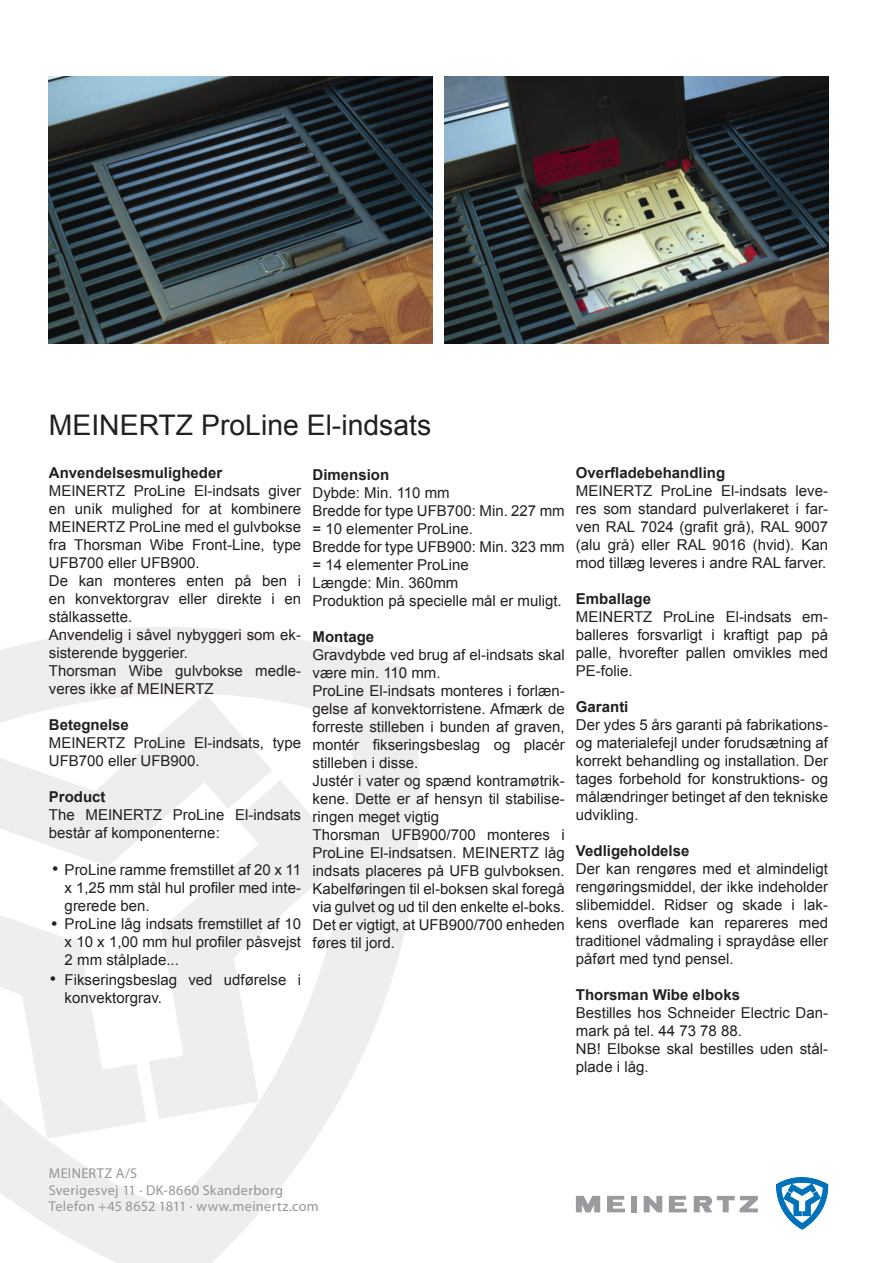
<style>
.page{position:relative;width:893px;height:1263px;background:#fff}
.page>*{position:absolute;margin:0;border:0;box-sizing:border-box;transform-origin:0 0}
.t1{font:28.35px "Arial";color:#231f20}
.t2{font:18px "Arial";color:#231f20}
.Brødtekst{font:15px/18px "Arial";color:#231f20;text-align:justify}
.t3{font:700 15px "Arial";color:#231f20}
.t4{font:14.25px "Myriad Pro";letter-spacing:.025em;color:#939598}
</style>
<div class="page">
<svg style="left:0;top:627px;width:420px;height:636px;fill:#f0eded"></svg>
<svg style="left:576px;top:1196px;width:24px;height:16px"></svg>
<svg style="left:607px;top:1196px;width:18px;height:16px"></svg>
<div style="left:631px;top:1196px;width:6px;height:16px;background:#999b9e"></div>
<svg style="left:644px;top:1196px;width:18px;height:16px"></svg>
<svg style="left:669px;top:1196px;width:18px;height:16px"></svg>
<svg style="left:694px;top:1196px;width:64px;height:16px"></svg>
<svg style="left:776px;top:1177px;width:52px;height:52px"></svg>
<img style="left:49px;top:77px;width:384px;height:266px">
<img style="left:444px;top:77px;width:384px;height:266px">
<p class="t1" style="left:49px;top:406px;width:384px">MEINERTZ ProLine El-indsats</p>
<p class="t3" style="left:49px;top:463px;width:175px">Anvendelsesmuligheder</p>
<p class="Brødtekst" style="left:49px;top:482px;width:254px">MEINERTZ ProLine El-indsats giver en unik mulighed for at kombinere MEINERTZ ProLine med el gulvbokse fra Thorsman Wibe Front-Line, type UFB700 eller UFB900.</p>
<p class="Brødtekst" style="left:49px;top:572px;width:254px">De kan monteres enten på ben i en konvektorgrav eller direkte i en stålkassette.</p>
<p class="Brødtekst" style="left:49px;top:626px;width:254px">Anvendelig i såvel nybyggeri som ek&shy;sisterende byggerier.</p>
<p class="Brødtekst" style="left:49px;top:662px;width:254px">Thorsman Wibe gulvbokse medle&shy;veres ikke af MEINERTZ</p>
<p class="t3" style="left:49px;top:715px;width:82px">Betegnelse</p>
<p class="Brødtekst" style="left:49px;top:734px;width:254px">MEINERTZ ProLine El-indsats, type<br>UFB700 eller UFB900.</p>
<p class="t3" style="left:49px;top:787px;width:58px">Product</p>
<p class="Brødtekst" style="left:49px;top:806px;width:254px">The MEINERTZ ProLine El-indsats består af komponenterne:</p>
<p class="t3" style="left:313px;top:465px;width:78px">Dimension</p>
<p class="Brødtekst" style="left:313px;top:484px;width:139px">Dybde: Min. 110 mm</p>
<p class="Brødtekst" style="left:313px;top:502px;width:254px">Bredde for type UFB700: Min. 227 mm = 10 elementer ProLine.</p>
<p class="Brødtekst" style="left:313px;top:538px;width:254px">Bredde for type UFB900: Min. 323 mm = 14 elementer ProLine</p>
<p class="Brødtekst" style="left:313px;top:574px;width:147px">Længde: Min. 360mm</p>
<p class="Brødtekst" style="left:313px;top:592px;width:251px">Produktion på specielle mål er muligt.</p>
<p class="t3" style="left:313px;top:627px;width:63px">Montage</p>
<p class="Brødtekst" style="left:313px;top:646px;width:254px">Gravdybde ved brug af el-indsats skal være min. 110 mm.</p>
<p class="Brødtekst" style="left:313px;top:682px;width:254px">ProLine El-indsats monteres i forlæn&shy;gelse af konvektorristene. Afmærk de forreste stilleben i bunden af graven, montér fikseringsbeslag og placér stilleben i disse.</p>
<p class="Brødtekst" style="left:313px;top:772px;width:254px">Justér i vater og spænd kontramøtrik&shy;kene. Dette er af hensyn til stabilise&shy;ringen meget vigtig</p>
<p class="Brødtekst" style="left:313px;top:826px;width:254px">Thorsman UFB900/700 monteres i ProLine El-indsatsen. MEINERTZ låg indsats placeres på UFB gulvboksen.<br>Kabelføringen til el-boksen skal foregå via gulvet og ud til den enkelte el-boks.</p>
<p class="Brødtekst" style="left:313px;top:916px;width:254px">Det er vigtigt, at UFB900/700 enheden føres til jord.</p>
<p class="Brødtekst" style="left:65px;top:860px;width:238px">ProLine ramme fremstillet af 20 x 11 x 1,25 mm stål hul profiler med inte&shy;grerede ben.</p>
<p class="t2" style="left:52px;top:856px;width:8px">•</p>
<p class="Brødtekst" style="left:65px;top:915px;width:238px">ProLine låg indsats fremstillet af 10 x 10 x 1,00 mm hul profiler påsvejst 2 mm stålplade...</p>
<p class="t2" style="left:51px;top:911px;width:8px">•</p>
<p class="t2" style="left:50px;top:967px;width:8px">•</p>
<p class="Brødtekst" style="left:65px;top:971px;width:238px">Fikseringsbeslag ved udførelse i konvektorgrav.</p>
<p class="t3" style="left:576px;top:463px;width:151px">Overfladebehandling</p>
<p class="Brødtekst" style="left:576px;top:482px;width:254px">MEINERTZ ProLine El-indsats leve&shy;res som standard pulverlakeret i far&shy;ven RAL 7024 (grafit grå), RAL 9007 (alu grå) eller RAL 9016 (hvid). Kan mod tillæg leveres i andre RAL farver.</p>
<p class="t3" style="left:576px;top:589px;width:77px">Emballage</p>
<p class="Brødtekst" style="left:576px;top:608px;width:254px">MEINERTZ ProLine El-indsats em&shy;balleres forsvarligt i kraftigt pap på palle, hvorefter pallen omvikles med PE-folie.</p>
<p class="t3" style="left:576px;top:697px;width:54px">Garanti</p>
<p class="Brødtekst" style="left:576px;top:716px;width:254px">Der ydes 5 års garanti på fabrikations&shy;og materialefejl under forudsætning af korrekt behandling og installation. Der tages forbehold for konstruktions- og målændringer betinget af den tekniske udvikling.</p>
<p class="t3" style="left:576px;top:841px;width:115px">Vedligeholdelse</p>
<p class="Brødtekst" style="left:576px;top:860px;width:254px">Der kan rengøres med et almindeligt rengøringsmiddel, der ikke indeholder slibemiddel. Ridser og skade i lak&shy;kens overflade kan repareres med traditionel vådmaling i spraydåse eller påført med tynd pensel.</p>
<p class="t3" style="left:576px;top:985px;width:166px">Thorsman Wibe elboks</p>
<p class="Brødtekst" style="left:576px;top:1004px;width:254px">Bestilles hos Schneider Electric Dan&shy;mark på tel. 44 73 78 88.</p>
<p class="Brødtekst" style="left:576px;top:1040px;width:254px">NB! Elbokse skal bestilles uden stål&shy;plade i låg.</p>
<p class="t4" style="left:49px;top:1165px;width:90px">MEINERTZ A/S</p>
<p class="t4" style="left:49px;top:1181px;width:236px">Sverigesvej 11 · DK-8660 Skanderborg</p>
<p class="t4" style="left:49px;top:1198px;width:271px">Telefon +45 8652 1811 · www.meinertz.com</p>
</div>
